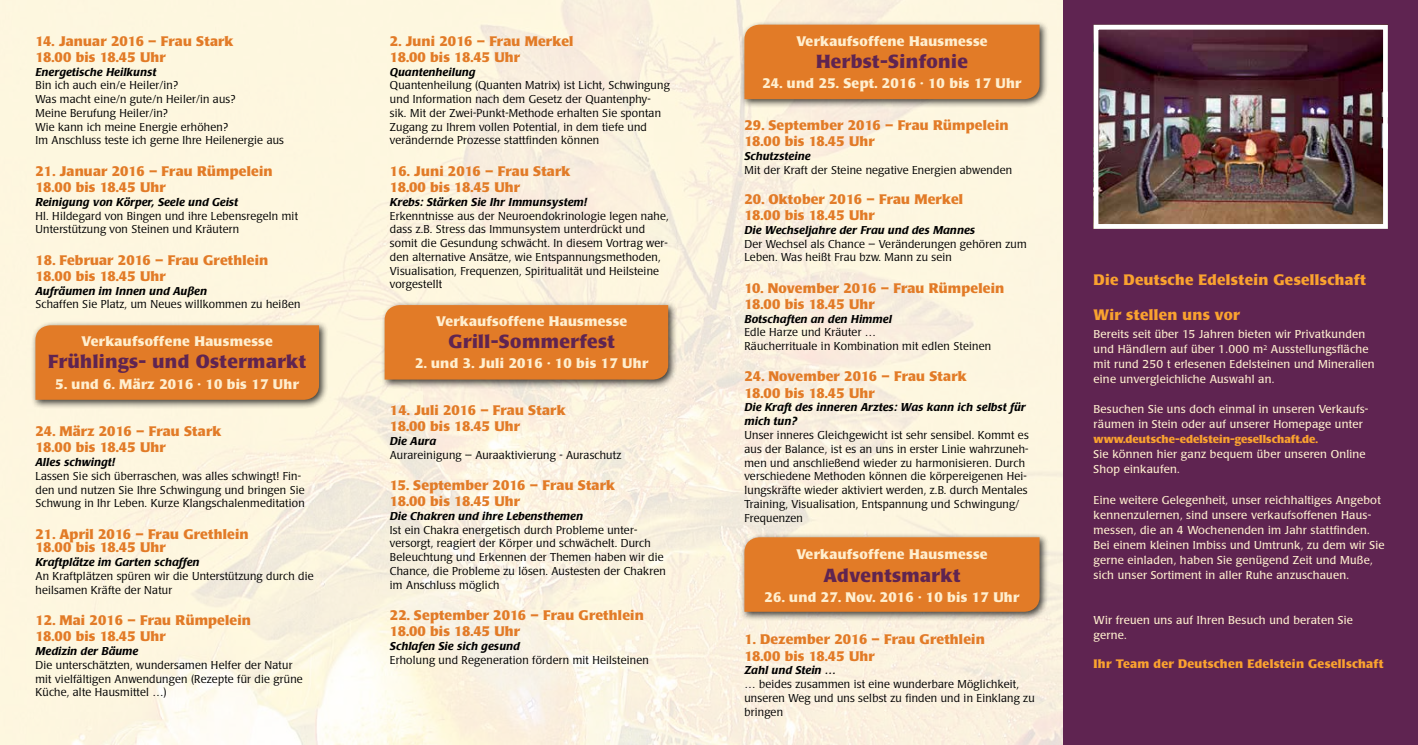
<style>
.page{position:relative;width:1418px;height:745px;background:#fff}
.page>*{position:absolute;margin:0;border:0;box-sizing:border-box;transform-origin:0 0}
.t1{font:700 18.75px "Laudatio Pro";letter-spacing:.02em;color:#5f2451}
.t2{font:700 15px "Laudatio Pro";letter-spacing:.02em;color:#faa22f}
.t3{font:700 13.75px/16.2px "Laudatio Pro";letter-spacing:.01em;color:#e27b27}
.t4{font:700 13.75px "Laudatio Pro";letter-spacing:.02em;color:#ffefcf}
.t5{font:700 12.25px "Laudatio Pro";letter-spacing:.02em;color:#faa22f}
.t6{font:300 11.25px/13.8px "Laudatio Pro";letter-spacing:.02em;color:#000}
.t7{font:11.25px/15px "Laudatio Pro";letter-spacing:.02em;color:#ffefcf}
.t8{font:italic 500 11.25px/13.8px "l Laudatio Pro";letter-spacing:.02em;color:#000}
.t9{font:700 11.25px "Laudatio Pro";color:#faa22f}
</style>
<div class="page">
<img style="left:0;top:0;width:1063px;height:744px">
<div style="left:1063px;top:0;width:354px;height:744px;background:#5f2451"></div>
<img style="left:1099px;top:31px;width:282px;height:192px">
<div style="left:1093px;top:25px;width:294px;height:204px;border:5px solid #fff"></div>
<div style="left:31px;top:321px;width:297px;height:88px;background:#000;opacity:.75"></div>
<div style="left:35px;top:325px;width:284px;height:74px;background:#e27b27"></div>
<div style="left:380px;top:300px;width:297px;height:89px;background:#000;opacity:.75"></div>
<div style="left:384px;top:305px;width:284px;height:74px;background:#e27b27"></div>
<div style="left:740px;top:20px;width:308px;height:88px;background:#000;opacity:.75"></div>
<div style="left:744px;top:25px;width:295px;height:74px;background:#e27b27"></div>
<div style="left:740px;top:532px;width:308px;height:88px;background:#000;opacity:.75"></div>
<div style="left:744px;top:537px;width:295px;height:74px;background:#e27b27"></div>
<p class="t3" style="left:35px;top:33px;width:200px">14. Januar 2016 – Frau Stark<br>18.00 bis 18.45 Uhr</p>
<p class="t8" style="left:35px;top:65px;width:122px">Energetische Heilkunst</p>
<p class="t6" style="left:35px;top:78px;width:250px">Bin ich auch ein/e Heiler/in?<br>Was macht eine/n gute/n Heiler/in aus?<br>Meine Berufung Heiler/in?<br>Wie kann ich meine Energie erhöhen?<br>Im Anschluss teste ich gerne Ihre Heilenergie aus</p>
<p class="t3" style="left:35px;top:163px;width:239px">21. Januar 2016 – Frau Rümpelein<br>18.00 bis 18.45 Uhr</p>
<p class="t8" style="left:35px;top:195px;width:204px">Reinigung von Körper, Seele und Geist</p>
<p class="t6" style="left:35px;top:208px;width:264px">Hl. Hildegard von Bingen und ihre Lebensregeln mit<br>Unterstützung von Steinen und Kräutern</p>
<p class="t3" style="left:35px;top:251px;width:234px">18. Februar 2016 – Frau Grethlein<br>18.00 bis 18.45 Uhr</p>
<p class="t8" style="left:35px;top:284px;width:173px">Aufräumen im Innen und Außen</p>
<p class="t6" style="left:35px;top:297px;width:266px">Schaffen Sie Platz, um Neues willkommen zu heißen</p>
<p class="t4" style="left:82px;top:332px;width:193px">Verkaufsoffene Hausmesse</p>
<h1 class="t1" style="left:48px;top:349px;width:259px">Frühlings- und Ostermarkt</h1>
<p class="t4" style="left:55px;top:374px;width:245px">5. und 6. März 2016 · 10 bis 17 Uhr</p>
<p class="t3" style="left:35px;top:423px;width:187px">24. März 2016 – Frau Stark<br>18.00 bis 18.45 Uhr</p>
<p class="t8" style="left:35px;top:455px;width:81px">Alles schwingt!</p>
<p class="t6" style="left:35px;top:468px;width:271px">Lassen Sie sich überraschen, was alles schwingt! Fin&shy;den und nutzen Sie Ihre Schwingung und bringen Sie<br>Schwung in Ihr Leben. Kurze Klangschalenmeditation</p>
<p class="t3" style="left:35px;top:526px;width:215px;line-height:13.8px">21. April 2016 – Frau Grethlein<br>18.00 bis 18.45 Uhr</p>
<p class="t8" style="left:35px;top:555px;width:165px">Kraftplätze im Garten schaffen</p>
<p class="t6" style="left:35px;top:568px;width:280px">An Kraftplätzen spüren wir die Unterstützung durch die heilsamen Kräfte der Natur</p>
<p class="t3" style="left:35px;top:611px;width:217px">12. Mai 2016 – Frau Rümpelein<br>18.00 bis 18.45 Uhr</p>
<p class="t8" style="left:35px;top:644px;width:104px">Medizin der Bäume</p>
<p class="t6" style="left:35px;top:657px;width:269px">Die unterschätzten, wundersamen Helfer der Natur mit vielfältigen Anwendungen (Rezepte für die grüne<br>Küche, alte Hausmittel …)</p>
<p class="t3" style="left:390px;top:33px;width:185px">2. Juni 2016 – Frau Merkel<br>18.00 bis 18.45 Uhr</p>
<p class="t8" style="left:390px;top:65px;width:87px">Quantenheilung</p>
<p class="t6" style="left:390px;top:78px;width:281px">Quantenheilung (Quanten Matrix) ist Licht, Schwingung und Information nach dem Gesetz der Quantenphy&shy;sik. Mit der Zwei-Punkt-Methode erhalten Sie spontan Zugang zu Ihrem vollen Potential, in dem tiefe und verändernde Prozesse stattfinden können</p>
<p class="t3" style="left:390px;top:163px;width:182px">16. Juni 2016 – Frau Stark<br>18.00 bis 18.45 Uhr</p>
<p class="t8" style="left:390px;top:195px;width:198px">Krebs: Stärken Sie Ihr Immunsystem!</p>
<p class="t6" style="left:390px;top:208px;width:280px">Erkenntnisse aus der Neuroendokrinologie legen nahe, dass z.B. Stress das Immunsystem unterdrückt und somit die Gesundung schwächt. In diesem Vortrag wer&shy;den alternative Ansätze, wie Entspannungsmethoden, Visualisation, Frequenzen, Spiritualität und Heilsteine vorgestellt</p>
<p class="t4" style="left:436px;top:312px;width:193px">Verkaufsoffene Hausmesse</p>
<h1 class="t1" style="left:448px;top:329px;width:168px">Grill-Sommerfest</h1>
<p class="t4" style="left:415px;top:354px;width:235px">2. und 3. Juli 2016 · 10 bis 17 Uhr</p>
<p class="t3" style="left:390px;top:401px;width:177px">14. Juli 2016 – Frau Stark<br>18.00 bis 18.45 Uhr</p>
<p class="t8" style="left:390px;top:434px;width:48px">Die Aura</p>
<p class="t6" style="left:390px;top:447px;width:233px">Aurareinigung – Auraaktivierung - Auraschutz</p>
<p class="t3" style="left:390px;top:476px;width:227px">15. September 2016 – Frau Stark<br>18.00 bis 18.45 Uhr</p>
<p class="t8" style="left:390px;top:509px;width:194px">Die Chakren und ihre Lebensthemen</p>
<p class="t6" style="left:390px;top:522px;width:277px">Ist ein Chakra energetisch durch Probleme unter&shy;versorgt, reagiert der Körper und schwächelt. Durch Beleuchtung und Erkennen der Themen haben wir die Chance, die Probleme zu lösen. Austesten der Chakren im Anschluss möglich</p>
<p class="t3" style="left:390px;top:606px;width:255px">22. September 2016 – Frau Grethlein<br>18.00 bis 18.45 Uhr</p>
<p class="t8" style="left:390px;top:639px;width:131px">Schlafen Sie sich gesund</p>
<p class="t6" style="left:390px;top:652px;width:260px">Erholung und Regeneration fördern mit Heilsteinen</p>
<p class="t4" style="left:796px;top:32px;width:193px">Verkaufsoffene Hausmesse</p>
<h1 class="t1" style="left:816px;top:49px;width:153px">Herbst-Sinfonie</h1>
<p class="t4" style="left:762px;top:74px;width:261px">24. und 25. Sept. 2016 · 10 bis 17 Uhr</p>
<p class="t3" style="left:744px;top:117px;width:266px">29. September 2016 – Frau Rümpelein<br>18.00 bis 18.45 Uhr</p>
<p class="t8" style="left:744px;top:149px;width:67px">Schutzsteine</p>
<p class="t6" style="left:744px;top:163px;width:269px">Mit der Kraft der Steine negative Energien abwenden</p>
<p class="t3" style="left:744px;top:191px;width:220px">20. Oktober 2016 – Frau Merkel<br>18.00 bis 18.45 Uhr</p>
<p class="t8" style="left:744px;top:223px;width:232px">Die Wechseljahre der Frau und des Mannes</p>
<p class="t6" style="left:744px;top:236px;width:284px">Der Wechsel als Chance – Veränderungen gehören zum<br>Leben. Was heißt Frau bzw. Mann zu sein</p>
<p class="t3" style="left:744px;top:279px;width:261px">10. November 2016 – Frau Rümpelein<br>18.00 bis 18.45 Uhr</p>
<p class="t8" style="left:744px;top:311px;width:149px">Botschaften an den Himmel</p>
<p class="t6" style="left:744px;top:325px;width:248px">Edle Harze und Kräuter …<br>Räucherrituale in Kombination mit edlen Steinen</p>
<p class="t3" style="left:744px;top:368px;width:224px">24. November 2016 – Frau Stark<br>18.00 bis 18.45 Uhr</p>
<p class="t8" style="left:744px;top:400px;width:283px">Die Kraft des inneren Arztes: Was kann ich selbst für mich tun?</p>
<p class="t6" style="left:744px;top:428px;width:286px">Unser inneres Gleichgewicht ist sehr sensibel. Kommt es aus der Balance, ist es an uns in erster Linie wahrzuneh&shy;men und anschließend wieder zu harmonisieren. Durch verschiedene Methoden können die körpereigenen Hei&shy;lungskräfte wieder aktiviert werden, z.B. durch Mentales Training, Visualisation, Entspannung und Schwingung/ Frequenzen</p>
<p class="t4" style="left:796px;top:545px;width:193px">Verkaufsoffene Hausmesse</p>
<h1 class="t1" style="left:823px;top:562px;width:138px">Adventsmarkt</h1>
<p class="t4" style="left:764px;top:587px;width:256px">26. und 27. Nov. 2016 · 10 bis 17 Uhr</p>
<p class="t3" style="left:744px;top:631px;width:242px">1. Dezember 2016 – Frau Grethlein<br>18.00 bis 18.45 Uhr</p>
<p class="t8" style="left:744px;top:663px;width:93px">Zahl und Stein …</p>
<p class="t6" style="left:744px;top:676px;width:292px">… beides zusammen ist eine wunderbare Möglichkeit, unseren Weg und uns selbst zu finden und in Einklang zu bringen</p>
<h2 class="t2" style="left:1093px;top:269px;width:274px">Die Deutsche Edelstein Gesellschaft</h2>
<h2 class="t2" style="left:1093px;top:304px;width:148px">Wir stellen uns vor</h2>
<p class="t7" style="left:1093px;top:326px;width:282px">Bereits seit über 15 Jahren bieten wir Privatkunden und Händlern auf über 1.000 m<sup>2</sup> Ausstellungsfläche mit rund 250 t erlesenen Edelsteinen und Mineralien eine unvergleichliche Auswahl an.</p>
<p class="t7" style="left:1093px;top:401px;width:276px">Besuchen Sie uns doch einmal in unseren Verkaufs&shy;räumen in Stein oder auf unserer Homepage unter</p>
<p class="t9" style="left:1093px;top:432px;width:226px">www.deutsche-edelstein-gesellschaft.de.</p>
<p class="t7" style="left:1093px;top:446px;width:273px">Sie können hier ganz bequem über unseren Online<br>Shop einkaufen.</p>
<p class="t7" style="left:1093px;top:491px;width:292px">Eine weitere Gelegenheit, unser reichhaltiges Angebot kennenzulernen, sind unsere verkaufsoffenen Haus&shy;messen, die an 4 Wochenenden im Jahr stattfinden.<br>Bei einem kleinen Imbiss und Umtrunk, zu dem wir Sie gerne einladen, haben Sie genügend Zeit und Muße, sich unser Sortiment in aller Ruhe anzuschauen.</p>
<p class="t7" style="left:1093px;top:611px;width:261px">Wir freuen uns auf Ihren Besuch und beraten Sie gerne.</p>
<p class="t5" style="left:1093px;top:655px;width:291px">Ihr Team der Deutschen Edelstein Gesellschaft</p>
</div>
